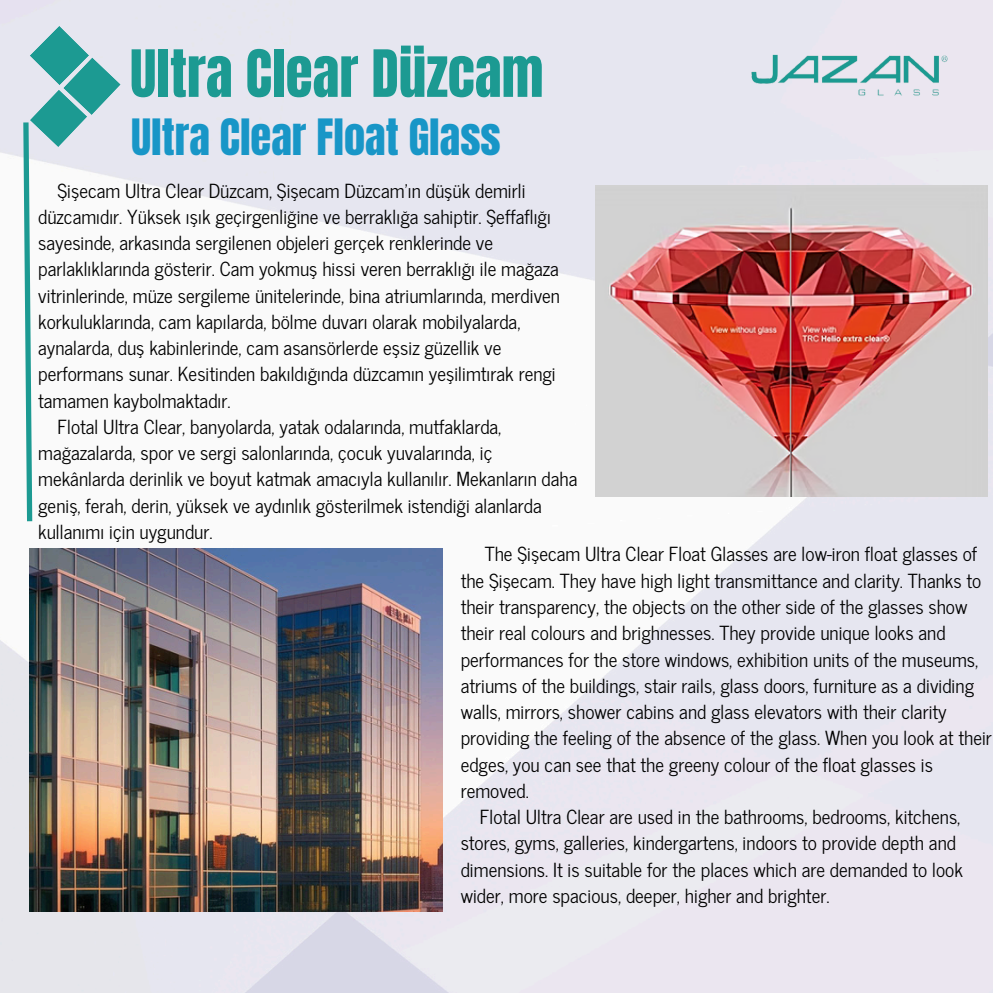
<style>
.page{position:relative;width:993px;height:993px;background:#fff}
.page>*{position:absolute;margin:0;border:0;box-sizing:border-box;transform-origin:0 0}
.t1{font:55.3px "Anton";color:#1c9a92}
.t2{font:42.52px "Anton";color:#1896c7}
.t3{font:19.25px/26.2px "News Cycle";color:#000}
</style>
<div class="page">
<img style="left:0;top:0;width:992px;height:992px">
<img style="left:595px;top:186px;width:392px;height:311px">
<svg style="left:21px;top:26px;width:100px;height:500px"></svg>
<img style="left:30px;top:548px;width:412px;height:363px">
<img style="left:749px;top:47px;width:198px;height:65px">
<h2 class="t1" style="left:130px;top:34px;width:415px">Ultra Clear Düzcam</h2>
<p class="t2" style="left:131px;top:106px;width:371px">Ultra Clear Float Glass</p>
<p class="t3" style="left:38px;top:176px;width:523px;text-indent:19px">Şişecam Ultra Clear Düzcam, Şişecam Düzcam'ın düşük demirli düzcamıdır. Yüksek ışık geçirgenliğine ve berraklığa sahiptir. Şeffaflığı sayesinde, arkasında sergilenen objeleri gerçek renklerinde ve parlaklıklarında gösterir. Cam yokmuş hissi veren berraklığı ile mağaza vitrinlerinde, müze sergileme ünitelerinde, bina atriumlarında, merdiven korkuluklarında, cam kapılarda, bölme duvarı olarak mobilyalarda, aynalarda, duş kabinlerinde, cam asansörlerde eşsiz güzellik ve performans sunar. Kesitinden bakıldığında düzcamın yeşilimtırak rengi tamamen kaybolmaktadır.</p>
<h1 class="t3" style="left:38px;top:412px;width:540px;text-indent:19px">Flotal Ultra Clear, banyolarda, yatak odalarında, mutfaklarda, mağazalarda, spor ve sergi salonlarında, çocuk yuvalarında, iç mekânlarda derinlik ve boyut katmak amacıyla kullanılır. Mekanların daha geniş, ferah, derin, yüksek ve aydınlık gösterilmek istendiği alanlarda kullanımı için uygundur.</h1>
<p class="t3" style="left:460px;top:540px;width:532px;text-indent:24px">The Şişecam Ultra Clear Float Glasses are low-iron float glasses of the Şişecam. They have high light transmittance and clarity. Thanks to their transparency, the objects on the other side of the glasses show their real colours and brighnesses. They provide unique looks and performances for the store windows, exhibition units of the museums, atriums of the buildings, stair rails, glass doors, furniture as a dividing walls, mirrors, shower cabins and glass elevators with their clarity providing the feeling of the absence of the glass. When you look at their edges, you can see that the greeny colour of the float glasses is removed.</p>
<p class="t3" style="left:460px;top:802px;width:503px;text-indent:19px">Flotal Ultra Clear are used in the bathrooms, bedrooms, kitchens, stores, gyms, galleries, kindergartens, indoors to provide depth and dimensions. It is suitable for the places which are demanded to look wider, more spacious, deeper, higher and brighter.</p>
</div>
